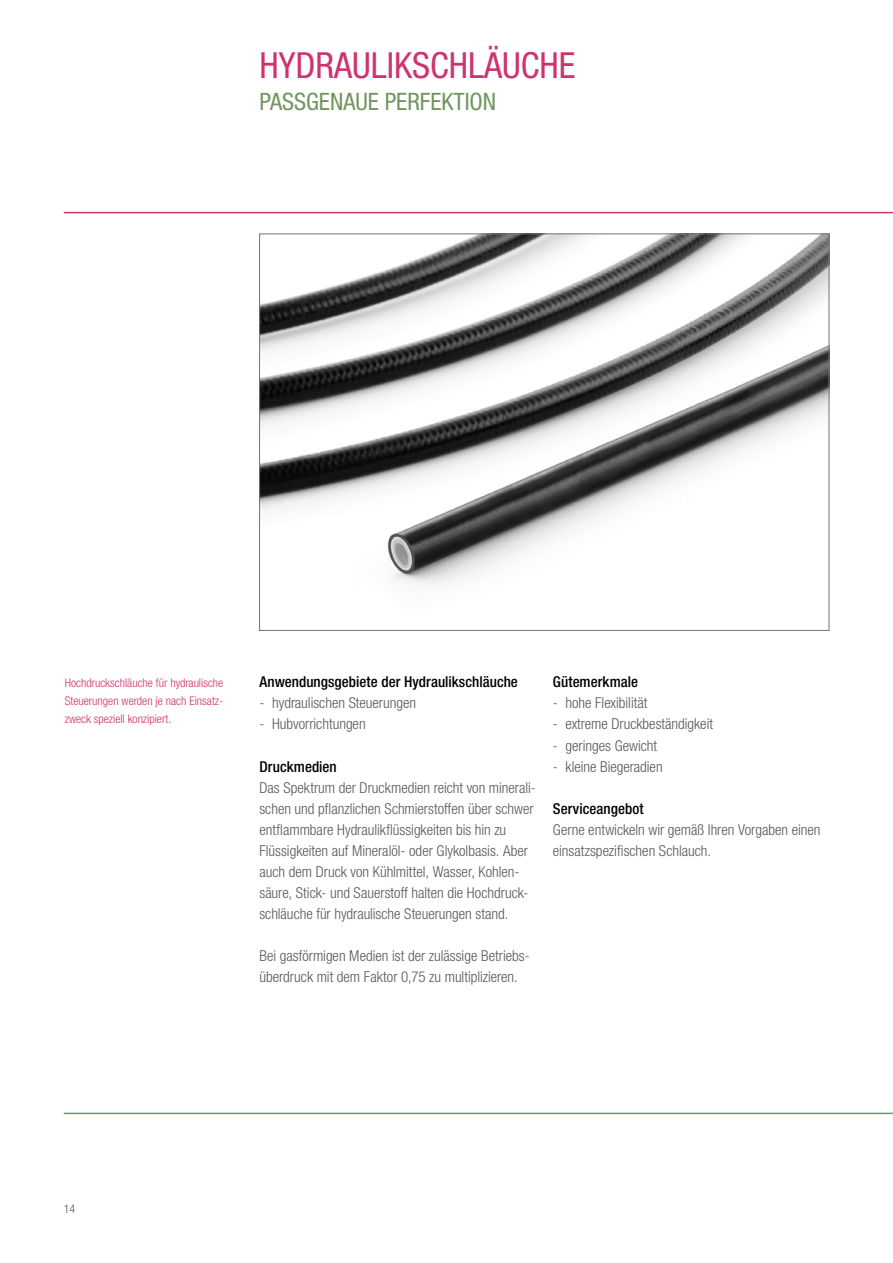
<style>
.page{position:relative;width:893px;height:1263px;background:#fff}
.page>*{position:absolute;margin:0;border:0;box-sizing:border-box;transform-origin:0 0}
._3a__Headline__57__2{font:condensed 36px "Helvetica Neue LTW1 G";color:#cf336c}
._3b__Subline__57__16{font:condensed 24px "Helvetica Neue LTW1 G";color:#70965e}
._1a__Fließtext__47{font:300 condensed 15px/21px "Helvetica Neue LTW1 G";color:#58585a}
._1a__Fließtext__47-2{font:500 condensed 15px "Helvetica Neue LTW1 G";letter-spacing:.005em;color:#000}
._4a__Marginalie__47{font:300 condensed 12px/18px "Helvetica Neue LTW1 G";color:#cf336c;text-align:justify}
.t1{font:300 condensed 12px "Helvetica Neue LTW1 G";color:#58585a}
</style>
<div class="page">
<img style="left:261px;top:236px;width:566px;height:348px">
<hr style="left:64px;top:212px;width:829px;height:1px;background:#cf336c">
<hr style="left:64px;top:1113px;width:829px;height:1px;background:#70965e">
<p class="_3a__Headline__57__2" style="left:259px;top:44px;width:318px">HYDRAULIKSCHLÄUCHE</p>
<p class="_3b__Subline__57__16" style="left:259px;top:87px;width:238px">PASSGENAUE PERFEKTION</p>
<p class="_4a__Marginalie__47" style="left:65px;top:674px;width:160px">Hochdruckschläuche für hydraulische Steuerungen werden je nach Einsatz&shy;zweck speziell konzipiert.</p>
<p class="_1a__Fließtext__47-2" style="left:553px;top:673px;width:87px">Gütemerkmale</p>
<p class="_1a__Fließtext__47-2" style="left:259px;top:673px;width:260px">Anwendungsgebiete der Hydraulikschläuche</p>
<p class="_1a__Fließtext__47" style="left:259px;top:693px;width:158px">- hydraulischen Steuerungen</p>
<p class="_1a__Fließtext__47" style="left:259px;top:714px;width:108px">- Hubvorrichtungen</p>
<p class="_1a__Fließtext__47-2" style="left:259px;top:757px;width:79px">Druckmedien</p>
<p class="_1a__Fließtext__47" style="left:259px;top:777px;width:278px">Das Spektrum der Druckmedien reicht von minerali&shy;schen und pflanzlichen Schmierstoffen über schwer entflammbare Hydraulikflüssigkeiten bis hin zu Flüssigkeiten auf Mineralöl- oder Glykolbasis. Aber auch dem Druck von Kühlmittel, Wasser, Kohlen&shy;säure, Stick- und Sauerstoff halten die Hochdruck&shy;schläuche für hydraulische Steuerungen stand.</p>
<p class="_1a__Fließtext__47" style="left:259px;top:945px;width:272px">Bei gasförmigen Medien ist der zulässige Betriebs&shy;überdruck mit dem Faktor 0,75 zu multiplizieren.</p>
<p class="_1a__Fließtext__47" style="left:553px;top:693px;width:96px">- hohe Flexibilität</p>
<p class="_1a__Fließtext__47" style="left:553px;top:714px;width:162px">- extreme Druckbeständigkeit</p>
<p class="_1a__Fließtext__47" style="left:553px;top:735px;width:106px">- geringes Gewicht</p>
<p class="_1a__Fließtext__47" style="left:553px;top:756px;width:111px">- kleine Biegeradien</p>
<p class="_1a__Fließtext__47-2" style="left:553px;top:799px;width:92px">Serviceangebot</p>
<p class="_1a__Fließtext__47" style="left:553px;top:819px;width:269px">Gerne entwickeln wir gemäß Ihren Vorgaben einen einsatzspezifischen Schlauch.</p>
<p class="t1" style="left:64px;top:1201px;width:13px">14</p>
</div>
